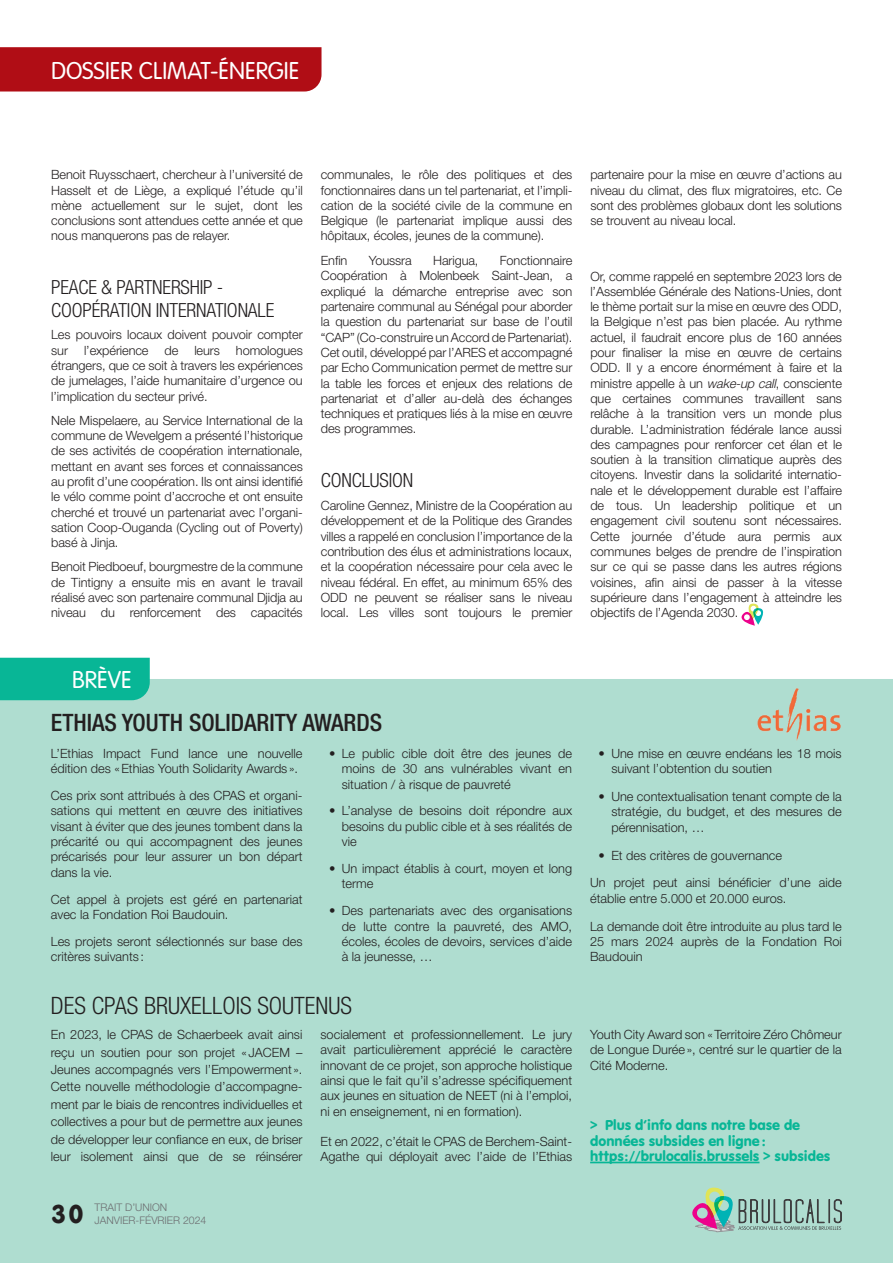
<style>
.page{position:relative;width:893px;height:1263px;background:#fff}
.page>*{position:absolute;margin:0;border:0;box-sizing:border-box;transform-origin:0 0}
.t1{font:27px "VAG Rundschrift D";color:#231f20}
.t2{font:300 25.5px "VAG Rundschrift D";color:#fff}
.t3{font:500 condensed 24px "Helvetica Neue LT Pro";color:#231f20}
.t4{font:300 condensed 24px "Helvetica Neue LT Pro";color:#231f20}
.t5{font:300 condensed 19.5px/23.4px "Helvetica Neue LT Pro";letter-spacing:-.01em;color:#231f20}
.t6{font:15px/15.3px "VAG Rundschrift D";color:#08b696}
.t7{font:300 12.75px/15.3px "Helvetica Neue LT Pro";color:#231f20;text-align:justify}
.t8{font:300 10.5px "Helvetica Neue LT Pro";color:#6c6d70}
.s1{font-style:italic}
</style>
<div class="page">
<div style="left:0;top:679px;width:893px;height:584px;background:#afddd0"></div>
<svg style="left:741px;top:604px;width:23px;height:22px"></svg>
<hr style="left:590px;top:1161px;width:169px;height:2px;background:#08b696">
<div style="left:0;top:658px;width:150px;height:42px;background:#08b696"></div>
<img style="left:741px;top:682px;width:110px;height:62px">
<svg style="left:681px;top:1187px;width:161px;height:45px;background:#9dbdb4"></svg>
<div style="left:0;top:47px;width:321px;height:45px;background:#b00d15"></div>
<h2 class="t2" style="left:51px;top:56px;width:250px">DOSSIER CLIMAT-ÉNERGIE</h2>
<p class="t7" style="left:51px;top:167px;width:253px">Benoit Ruysschaert, chercheur à l’université de Hasselt et de Liège, a expliqué l’étude qu’il mène actuellement sur le sujet, dont les conclusions sont attendues cette année et que nous manquerons pas de relayer.</p>
<h3 class="t5" style="left:51px;top:275px;width:225px">PEACE &amp; PARTNERSHIP -<br>COOPÉRATION INTERNATIONALE</h3>
<p class="t7" style="left:51px;top:327px;width:253px">Les pouvoirs locaux doivent pouvoir compter sur</p>
<p class="t7" style="left:84px;top:342px;width:66px">l’expérience</p>
<p class="t7" style="left:165px;top:342px;width:15px">de</p>
<p class="t7" style="left:194px;top:342px;width:27px">leurs</p>
<p class="t7" style="left:51px;top:342px;width:253px;text-indent:185px">homologues étrangers, que ce soit à travers les expériences de jumelages, l’aide humanitaire d’urgence ou l’implication du secteur privé.</p>
<p class="t7" style="left:51px;top:412px;width:253px">Nele Mispelaere, au Service International de la commune de Wevelgem a présenté l’historique de ses activités de coopération internationale, mettant en avant ses forces et connaissances au profit d’une coopération. Ils ont ainsi identifié le vélo comme point d’accroche et ont ensuite cherché et trouvé un partenariat avec l’organi&shy;sation Coop-Ouganda (Cycling out of Poverty) basé à Jinja.</p>
<p class="t7" style="left:51px;top:559px;width:253px">Benoit Piedboeuf, bourgmestre de la commune de Tintigny a ensuite mis en avant le travail réalisé avec son partenaire communal Djidja au niveau du renforcement des capacités</p>
<p class="t7" style="left:321px;top:167px;width:253px">communales, le rôle des politiques et des fonctionnaires dans un tel partenariat, et l’impli&shy;cation de la société civile de la commune en Belgique (le partenariat implique aussi des hôpitaux, écoles, jeunes de la commune).</p>
<p class="t7" style="left:321px;top:253px;width:28px">Enfin</p>
<p class="t7" style="left:369px;top:253px;width:44px">Youssra</p>
<p class="t7" style="left:433px;top:253px;width:47px">Harigua,</p>
<p class="t7" style="left:321px;top:253px;width:253px;text-indent:179px">Fonctionnaire Coopération à Molenbeek Saint-Jean, a expliqué la démarche entreprise avec son partenaire communal au Sénégal pour aborder la question du partenariat sur base de l’outil “CAP” (Co-construire un Accord de Partenariat).<br>Cet outil, développé par l’ARES et accompagné par Echo Communication permet de mettre sur la table les forces et enjeux des relations de partenariat et d’aller au-delà des échanges techniques et pratiques liés à la mise en œuvre des programmes.</p>
<h3 class="t5" style="left:321px;top:469px;width:94px">CONCLUSION</h3>
<p class="t7" style="left:321px;top:498px;width:253px">Caroline Gennez, Ministre de la Coopération au développement et de la Politique des Grandes villes a rappelé en conclusion l’importance de la contribution des élus et administrations locaux, et la coopération nécessaire pour cela avec le niveau fédéral. En effet, au minimum 65% des ODD ne peuvent se réaliser sans le niveau local. Les villes sont toujours le premier</p>
<p class="t7" style="left:590px;top:167px;width:253px">partenaire pour la mise en œuvre d’actions au niveau du climat, des flux migratoires, etc. Ce sont des problèmes globaux dont les solutions se trouvent au niveau local.</p>
<p class="t7" style="left:590px;top:268px;width:253px">Or, comme rappelé en septembre 2023 lors de l’Assemblée Générale des Nations-Unies, dont le thème portait sur la mise en œuvre des ODD, la Belgique n’est pas bien placée. Au rythme actuel, il faudrait encore plus de 160 années pour finaliser la mise en œuvre de certains ODD. Il y a encore énormément à faire et la ministre appelle à un <span class="s1">wake-up call</span>, consciente que certaines communes travaillent sans relâche à la transition vers un monde plus durable. L’administration fédérale lance aussi des campagnes pour renforcer cet élan et le soutien à la transition climatique auprès des citoyens. Investir dans la solidarité internatio&shy;nale et le développement durable est l’affaire de tous. Un leadership politique et un engagement civil soutenu sont nécessaires.<br>Cette journée d’étude aura permis aux communes belges de prendre de l’inspiration sur ce qui se passe dans les autres régions voisines, afin ainsi de passer à la vitesse supérieure dans l’engagement à atteindre les objectifs de l’Agenda 2030.</p>
<h2 class="t2" style="left:72px;top:666px;width:61px">BRÈVE</h2>
<h3 class="t3" style="left:51px;top:708px;width:333px">ETHIAS YOUTH SOLIDARITY AWARDS</h3>
<p class="t7" style="left:51px;top:745px;width:253px">L’Ethias Impact Fund lance une nouvelle édition des «Ethias Youth Solidarity Awards ».</p>
<p class="t7" style="left:51px;top:788px;width:253px">Ces prix sont attribués à des CPAS et organi&shy;sations qui mettent en œuvre des initiatives visant à éviter que des jeunes tombent dans la précarité ou qui accompagnent des jeunes précarisés pour leur assurer un bon départ dans la vie.</p>
<p class="t7" style="left:51px;top:891px;width:253px">Cet appel à projets est géré en partenariat avec la Fondation Roi Baudouin.</p>
<p class="t7" style="left:51px;top:933px;width:253px">Les projets seront sélectionnés sur base des critères suivants :</p>
<p class="t7" style="left:342px;top:745px;width:232px;text-indent:-13px">• Le public cible doit être des jeunes de moins de 30 ans vulnérables vivant en situation / à risque de pauvreté</p>
<p class="t7" style="left:342px;top:803px;width:232px;text-indent:-13px">• L’analyse de besoins doit répondre aux besoins du public cible et à ses réalités de vie</p>
<p class="t7" style="left:342px;top:860px;width:232px;text-indent:-13px">• Un impact établis à court, moyen et long terme</p>
<p class="t7" style="left:342px;top:903px;width:232px;text-indent:-13px">• Des partenariats avec des organisations de lutte contre la pauvreté, des AMO, écoles, écoles de devoirs, services d’aide à la jeunesse, …</p>
<h3 class="t4" style="left:51px;top:992px;width:303px">DES CPAS BRUXELLOIS SOUTENUS</h3>
<p class="t7" style="left:51px;top:1026px;width:253px;line-height:17.4px">En 2023, le CPAS de Schaerbeek avait ainsi reçu un soutien pour son projet « JACEM – Jeunes accompagnés vers l’Empowerment ».<br>Cette nouvelle méthodologie d’accompagne&shy;ment par le biais de rencontres individuelles et collectives a pour but de permettre aux jeunes de développer leur confiance en eux, de briser leur isolement ainsi que de se réinsérer</p>
<p class="t7" style="left:320px;top:1027px;width:253px">socialement et professionnellement. Le jury avait particulièrement apprécié le caractère innovant de ce projet, son approche holistique ainsi que le fait qu’il s’adresse spécifiquement aux jeunes en situation de NEET (ni à l’emploi, ni en enseignement, ni en formation).</p>
<p class="t7" style="left:320px;top:1133px;width:253px">Et en 2022, c’était le CPAS de Berchem-Saint-<br>Agathe qui déployait avec l’aide de l’Ethias</p>
<p class="t8" style="left:95px;top:1201px;width:74px">TRAIT D’UNION</p>
<h1 class="t1" style="left:51px;top:1198px;width:34px">30</h1>
<p class="t8" style="left:95px;top:1213px;width:13px">Janvier</p>
<p class="t8" style="left:136px;top:1213px;width:23px">-Février</p>
<p class="t8" style="left:183px;top:1213px;width:25px">2024</p>
<p class="t7" style="left:611px;top:745px;width:232px;text-indent:-13px">• Une mise en œuvre endéans les 18 mois suivant l’obtention du soutien</p>
<p class="t7" style="left:611px;top:789px;width:232px;text-indent:-13px">• Une contextualisation tenant compte de la stratégie, du budget, et des mesures de pérennisation, …</p>
<p class="t7" style="left:590px;top:841px;width:253px;line-height:27.9px;text-indent:9px">• Et des critères de gouvernance<br>Un projet peut ainsi bénéficier d’une aide</p>
<p class="t7" style="left:590px;top:884px;width:253px;line-height:27.9px">établie entre 5.000 et 20.000 euros.<br>La demande doit être introduite au plus tard le</p>
<p class="t7" style="left:590px;top:933px;width:253px">25 mars 2024 auprès de la Fondation Roi<br>Baudouin</p>
<p class="t7" style="left:590px;top:1027px;width:253px">Youth City Award son «Territoire Zéro Chômeur de Longue Durée», centré sur le quartier de la Cité Moderne.</p>
<p class="t6" style="left:590px;top:1117px;width:242px">&gt; Plus d’info dans notre base de données subsides en ligne: https://brulocalis.brussels &gt; subsides</p>
</div>
